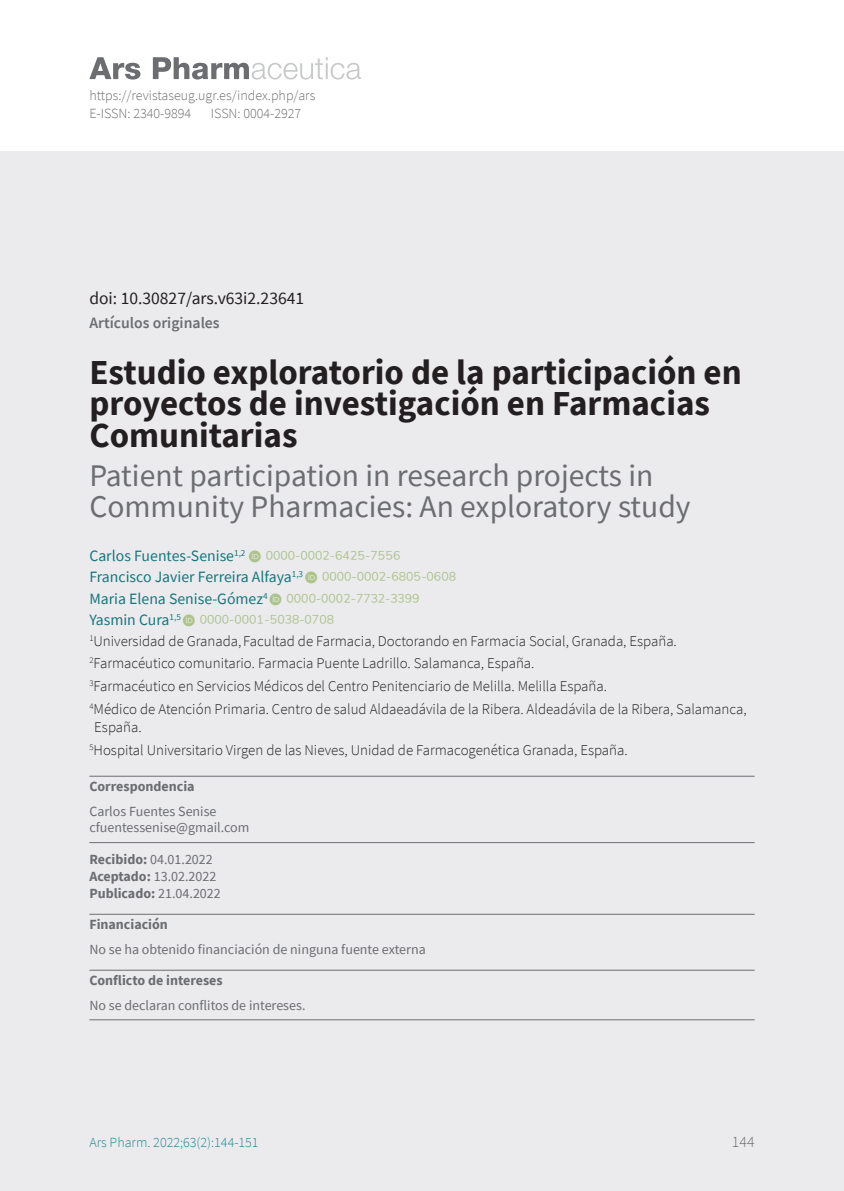
<style>
.page{position:relative;width:844px;height:1191px;background:#fff}
.page>*{position:absolute;margin:0;border:0;box-sizing:border-box;transform-origin:0 0}
.sps_titulo_original{font:700 35px/31.5px "Source Sans Pro";color:#231f20}
.sps_titulo_traduc{font:31.5px/31.5px "Source Sans Pro";color:#6c6d70}
.sps_doi{font:17.5px "Source Sans Pro";color:#231f20}
.sps_autores{font:15.75px "Source Sans Pro";color:#16767f}
.sps_seccion{font:600 15.75px "Source Sans Pro";color:#6c6d70}
.t1{font:300 15.75px "Source Sans Pro";color:#6c6d70}
.sps_afiliaciones{font:300 14.88px/17.8px "Source Sans Pro";color:#231f20}
.sps_texto_metadatos{font:14px "Source Sans Pro";color:#6c6d70}
.t2{font:300 14px "Source Sans Pro";color:#6c6d70}
.sps_linea_fin_metada{font:14px "Source Sans Pro";color:#6c6d70}
.sps_titulo_metadatos{font:700 14px "Source Sans Pro";color:#6c6d70}
.t3{font:300 14px "Source Sans Pro";color:#1c8993}
.sps_texto_metadatos-2{font:700 14px "Source Sans Pro";color:#6c6d70}
.sps_autores-2{font:12.25px "Font Awesome 5 Brands";color:#adc38c}
.s1{color:#adc38c}
.s2{font-weight:700}
.s3{font-weight:400}
</style>
<div class="page">
<div style="left:0;top:151px;width:843px;height:1040px;background:#ebebed"></div>
<svg style="left:89px;top:57px;width:272px;height:23px"></svg>
<hr style="left:89px;top:776px;width:665px;height:1px;background:#6c6d70">
<hr style="left:89px;top:842px;width:665px;height:1px;background:#6c6d70">
<hr style="left:89px;top:914px;width:665px;height:1px;background:#6c6d70">
<hr style="left:89px;top:970px;width:665px;height:1px;background:#6c6d70">
<hr style="left:89px;top:1019px;width:665px;height:1px;background:#6c6d70">
<p class="t2" style="left:89px;top:86px;width:227px">https://revistaseug.ugr.es/index.php/ars</p>
<p class="t2" style="left:89px;top:105px;width:103px">E-ISSN: 2340-9894</p>
<p class="t2" style="left:211px;top:105px;width:92px">ISSN: 0004-2927</p>
<p class="sps_doi" style="left:89px;top:287px;width:216px">doi: 10.30827/ars.v63i2.23641</p>
<p class="sps_seccion" style="left:89px;top:312px;width:132px">Artículos originales</p>
<p class="sps_titulo_original" style="left:89px;top:356px;width:653px">Estudio exploratorio de la participación en proyectos de investigación en Farmacias<br>Comunitarias</p>
<p class="sps_titulo_traduc" style="left:89px;top:459px;width:602px">Patient participation in research projects in<br>Community Pharmacies: An exploratory study</p>
<p class="sps_autores" style="left:89px;top:546px;width:173px">Carlos Fuentes-Senise<sup>1,2</sup> <span class="s1">□</span></p>
<p class="sps_autores" style="left:89px;top:567px;width:229px">Francisco Javier Ferreira Alfaya<sup>1,3</sup> <span class="s1">□</span></p>
<p class="sps_autores" style="left:89px;top:588px;width:194px">Maria Elena Senise-Gómez<sup>4</sup> <span class="s1">□</span></p>
<p class="sps_autores-2" style="left:370px;top:593px;width:35px">✓ ✓✓</p>
<p class="sps_autores" style="left:89px;top:610px;width:107px">Yasmin Cura<sup>1,5</sup> <span class="s1">□</span></p>
<p class="sps_afiliaciones" style="left:89px;top:632px;width:589px"><sup>1</sup>Universidad de Granada,Facultad de Farmacia, Doctorando en Farmacia Social, Granada, España.</p>
<p class="sps_afiliaciones" style="left:89px;top:654px;width:446px"><sup>2</sup>Farmacéutico comunitario. Farmacia Puente Ladrillo. Salamanca, España.</p>
<p class="sps_afiliaciones" style="left:89px;top:677px;width:519px"><sup>3</sup>Farmacéutico en Servicios Médicos del Centro Penitenciario de Melilla. Melilla España.</p>
<p class="sps_afiliaciones" style="left:94px;top:700px;width:653px;text-indent:-5px"><sup>4</sup>Médico de Atención Primaria. Centro de salud Aldaeadávila de la Ribera. Aldeadávila de la Ribera, Salamanca,<br>España.</p>
<p class="sps_afiliaciones" style="left:89px;top:741px;width:539px"><sup>5</sup>Hospital Universitario Virgen de las Nieves, Unidad de Farmacogenética Granada, España.</p>
<p class="sps_titulo_metadatos" style="left:89px;top:777px;width:107px">Correspondencia</p>
<p class="sps_texto_metadatos" style="left:89px;top:802px;width:129px">Carlos Fuentes Senise</p>
<p class="sps_linea_fin_metada" style="left:89px;top:819px;width:161px">cfuentessenise@gmail.com</p>
<p class="sps_texto_metadatos" style="left:89px;top:850px;width:125px"><span class="s2">Recibido:</span> 04.01.2022</p>
<p class="sps_texto_metadatos" style="left:89px;top:867px;width:128px"><span class="s2">Aceptado:</span> 13.02.2022</p>
<p class="sps_texto_metadatos-2" style="left:89px;top:883px;width:133px">Publicado: <span class="s3">21.04.2022</span></p>
<p class="sps_titulo_metadatos" style="left:89px;top:915px;width:80px">Financiación</p>
<p class="sps_texto_metadatos" style="left:89px;top:940px;width:338px">No se ha obtenido financiación de ninguna fuente externa</p>
<p class="sps_titulo_metadatos" style="left:89px;top:971px;width:135px">Conflicto de intereses</p>
<p class="sps_linea_fin_metada" style="left:89px;top:996px;width:217px">No se declaran conflitos de intereses.</p>
<p class="t3" style="left:89px;top:1133px;width:171px">Ars Pharm. 2022;63(2):144-151</p>
<p class="t1" style="left:731px;top:1132px;width:24px">144</p>
</div>
